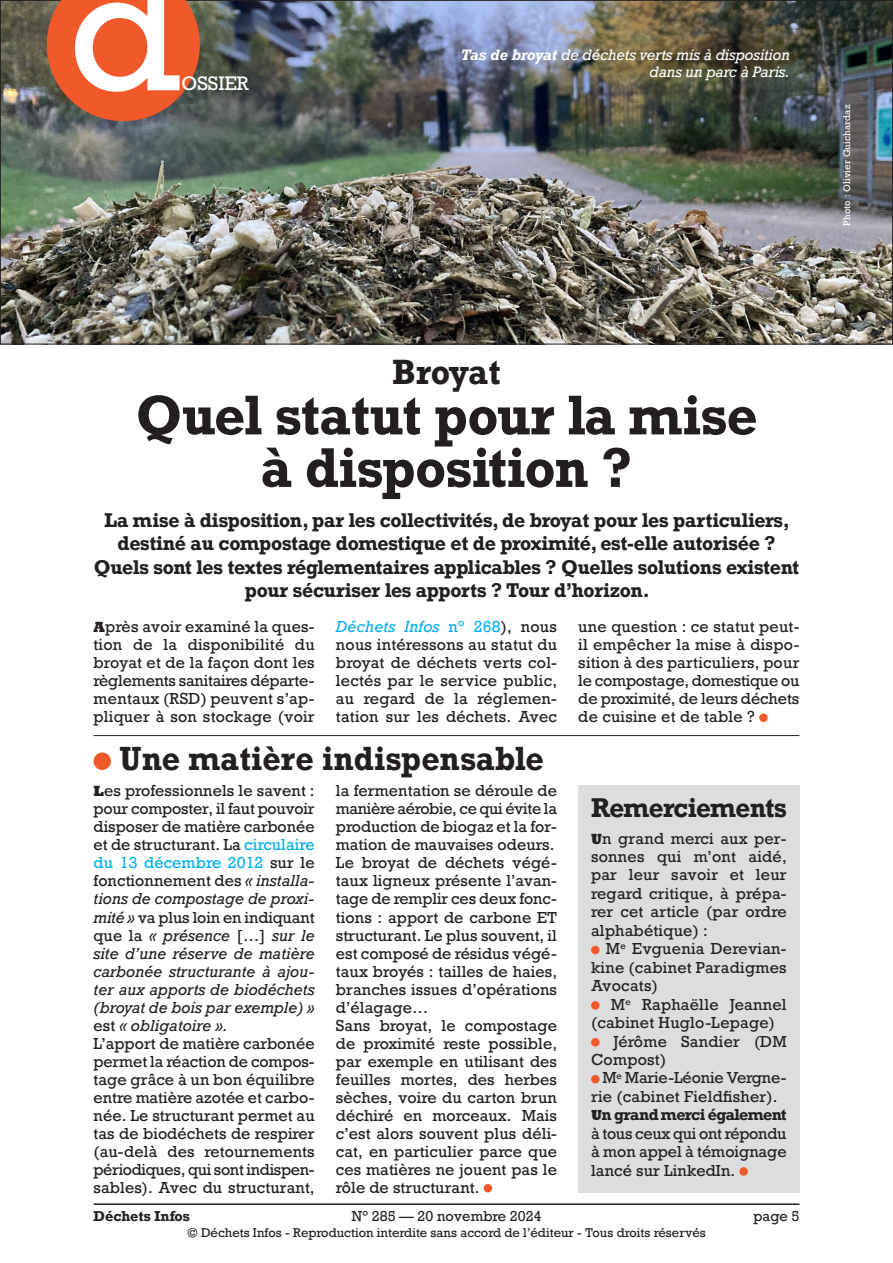
<style>
.page{position:relative;width:893px;height:1263px;background:#fff}
.page>*{position:absolute;margin:0;border:0;box-sizing:border-box;transform-origin:0 0}
.t1{font:166.5px "Rockwell";color:#fff}
.Titre_32{font:700 52.5px/52.5px "Rockwell";letter-spacing:-.01em;color:#231f20;text-align:center;scale:.96 1}
.Titre_32-2{font:700 33px "Rockwell";letter-spacing:-.02em;color:#231f20;scale:.96 1}
.Texte_courant{font:700 31.5px "Rockwell";letter-spacing:.005em;color:#231f20;scale:.95 1}
.Texte_courant-2{font:700 25.5px "Rockwell";letter-spacing:-.025em;color:#231f20;scale:.95 1}
.Titre_32-3{font:700 18.75px/23.2px "Rockwell";letter-spacing:-.01em;color:#231f20;text-align:center}
.t2{font:18.3px "Rockwell";color:#fff}
.Texte_courant-3{font:15px/18px "Rockwell";letter-spacing:.005em;color:#231f20;text-align:justify}
.Texte_courant-4{font:italic 15px/18px "Rockwell";letter-spacing:.005em;color:#231f20;text-align:justify}
.Légende_photo{font:italic 14.25px/17.2px "Rockwell";letter-spacing:-.005em;color:#fff;text-align:right}
.t3{font:13.5px "Rockwell";color:#231f20}
.t4{font:700 13.5px "Rockwell";color:#231f20}
.t5{font:12px "Rockwell";color:#231f20}
.Crédit_photo{font:9px "Rockwell";letter-spacing:.015em;color:#fff}
.s1{font-weight:700}
.s2{font-family:"Rockwell Std";font-weight:800}
.s3{font-style:italic;color:#00aeef}
.s4{color:#00aeef}
.s5{font-family:"Rockwell Std";font-weight:800;font-style:normal}
.s6{font-style:normal}
.s7{font-style:normal;color:#00aeef}
.s8{font-weight:800}
</style>
<div class="page">
<hr style="left:94px;top:1203px;width:705px;height:2px;background:#231f20">
<div style="left:759px;top:713px;width:9px;height:9px;background:#f1592a;border-radius:50%"></div>
<hr style="left:94px;top:735px;width:705px;height:1px;background:#231f20">
<div style="left:94px;top:752px;width:17px;height:18px;background:#f1592a;border-radius:50%"></div>
<div style="left:484px;top:1184px;width:8px;height:8px;background:#f1592a;border-radius:50%"></div>
<img style="left:2px;top:2px;width:889px;height:340px">
<div style="left:578px;top:784px;width:221px;height:408px;background:#dcdddf"></div>
<div style="left:591px;top:946px;width:9px;height:8px;background:#f1592a;border-radius:50%"></div>
<div style="left:591px;top:1001px;width:9px;height:9px;background:#f1592a;border-radius:50%"></div>
<div style="left:591px;top:1038px;width:9px;height:8px;background:#f1592a;border-radius:50%"></div>
<div style="left:591px;top:1075px;width:9px;height:8px;background:#f1592a;border-radius:50%"></div>
<div style="left:739px;top:1167px;width:9px;height:9px;background:#f1592a;border-radius:50%"></div>
<svg style="left:47px;top:0;width:153px;height:121px;background:#d85930"></svg>
<p class="t1" style="left:69px;top:-73px;width:114px">d</p>
<p class="t2" style="left:182px;top:72px;width:69px">OSSIER</p>
<p class="Légende_photo" style="left:461px;top:46px;width:330px"><span class="s1">Tas de broyat</span> de déchets verts mis à disposition dans un parc à Paris.</p>
<p class="Crédit_photo" style="left:841px;top:226px;width:122px;rotate:-90deg">Photo : Olivier Guichardaz</p>
<p class="Titre_32-2" style="left:392px;top:351px;width:115px">Broyat</p>
<p class="Titre_32" style="left:136px;top:388px;width:649px">Quel statut pour la mise à disposition ?</p>
<p class="Titre_32-3" style="left:94px;top:508px;width:707px">La mise à disposition, par les collectivités, de broyat pour les particuliers, destiné au compostage domestique et de proximité, est-elle autorisée ?<br>Quels sont les textes réglementaires applicables ? Quelles solutions existent pour sécuriser les apports ? Tour d’horizon.</p>
<p class="Texte_courant-3" style="left:94px;top:618px;width:223px"><span class="s2">A</span>près avoir examiné la ques&shy;tion de la disponibilité du broyat et de la façon dont les règlements sanitaires départe&shy;mentaux (RSD) peuvent s’ap&shy;pliquer à son stockage (voir</p>
<p class="Texte_courant-3" style="left:336px;top:618px;width:223px"><span class="s3">Déchets Infos</span> <span class="s4">n° 268</span>), nous nous intéressons au statut du broyat de déchets verts col&shy;lectés par le service public, au regard de la réglemen&shy;tation sur les déchets. Avec</p>
<p class="Texte_courant-3" style="left:578px;top:618px;width:223px">une question : ce statut peut&shy;il empêcher la mise à dispo&shy;sition à des particuliers, pour le compostage, domestique ou de proximité, de leurs déchets de cuisine et de table ?</p>
<p class="Texte_courant" style="left:119px;top:738px;width:448px">Une matière indispensable</p>
<p class="Texte_courant-4" style="left:94px;top:782px;width:223px"><span class="s5">L</span><span class="s6">es professionnels le savent : pour composter, il faut pouvoir disposer de matière carbonée et de structurant. La</span> <span class="s7">circulaire du 13 décembre 2012</span> <span class="s6">sur le fonctionnement des</span> « installa&shy;tions de compostage de proxi&shy;mité » <span class="s6">va plus loin en indiquant que la</span> « présence <span class="s6">[…]</span> sur le site d’une réserve de matière carbonée structurante à ajou&shy;ter aux apports de biodéchets (broyat de bois par exemple) » <span class="s6">est</span> « obligatoire ».</p>
<p class="Texte_courant-3" style="left:94px;top:1034px;width:223px">L’apport de matière carbonée permet la réaction de compos&shy;tage grâce à un bon équilibre entre matière azotée et carbo&shy;née. Le structurant permet au tas de biodéchets de respirer (au-delà des retournements périodiques, qui sont indispen&shy;sables). Avec du structurant,</p>
<p class="Texte_courant-3" style="left:336px;top:782px;width:223px">la fermentation se déroule de manière aérobie, ce qui évite la production de biogaz et la for&shy;mation de mauvaises odeurs.</p>
<p class="Texte_courant-3" style="left:336px;top:854px;width:223px">Le broyat de déchets végé&shy;taux ligneux présente l’avan&shy;tage de remplir ces deux fonc&shy;tions : apport de carbone ET structurant. Le plus souvent, il est composé de résidus végé&shy;taux broyés : tailles de haies, branches issues d’opérations d’élagage…</p>
<p class="Texte_courant-3" style="left:336px;top:1016px;width:223px">Sans broyat, le compostage de proximité reste possible, par exemple en utilisant des feuilles mortes, des herbes sèches, voire du carton brun déchiré en morceaux. Mais c’est alors souvent plus déli&shy;cat, en particulier parce que ces matières ne jouent pas le rôle de structurant.</p>
<p class="Texte_courant-2" style="left:591px;top:791px;width:207px">Remerciements</p>
<p class="Texte_courant-3" style="left:591px;top:829px;width:197px;line-height:18.5px"><span class="s2">U</span>n grand merci aux per&shy;sonnes qui m’ont aidé, par leur savoir et leur regard critique, à prépa&shy;rer cet article (par ordre alphabétique) :</p>
<p class="Texte_courant-3" style="left:591px;top:940px;width:197px;line-height:18.5px;text-indent:15px">M<sup>e</sup> Evguenia Derevian&shy;kine (cabinet Paradigmes Avocats)</p>
<p class="Texte_courant-3" style="left:591px;top:995px;width:197px;line-height:18.5px;text-indent:20px">M<sup>e</sup> Raphaëlle Jeannel (cabinet Huglo-Lepage)</p>
<p class="Texte_courant-3" style="left:591px;top:1032px;width:197px;line-height:18.5px;text-indent:23px">Jérôme Sandier (DM<br>Compost)</p>
<p class="Texte_courant-3" style="left:591px;top:1069px;width:197px;line-height:18.5px;text-indent:11px">M<sup>e</sup> Marie-Léonie Vergne&shy;rie (cabinet Fieldfisher).</p>
<p class="Texte_courant-3" style="left:591px;top:1106px;width:197px;line-height:18.5px"><span class="s8">U</span><span class="s1">n grand merci également </span>à tous ceux qui ont répondu à mon appel à témoignage lancé sur LinkedIn.</p>
<p class="t4" style="left:94px;top:1207px;width:98px">Déchets Infos</p>
<p class="t3" style="left:351px;top:1207px;width:192px">N° 285 — 20 novembre 2024</p>
<p class="t3" style="left:753px;top:1207px;width:48px">page 5</p>
<p class="t5" style="left:187px;top:1225px;width:520px">© Déchets Infos - Reproduction interdite sans accord de l’éditeur - Tous droits réservés</p>
</div>
